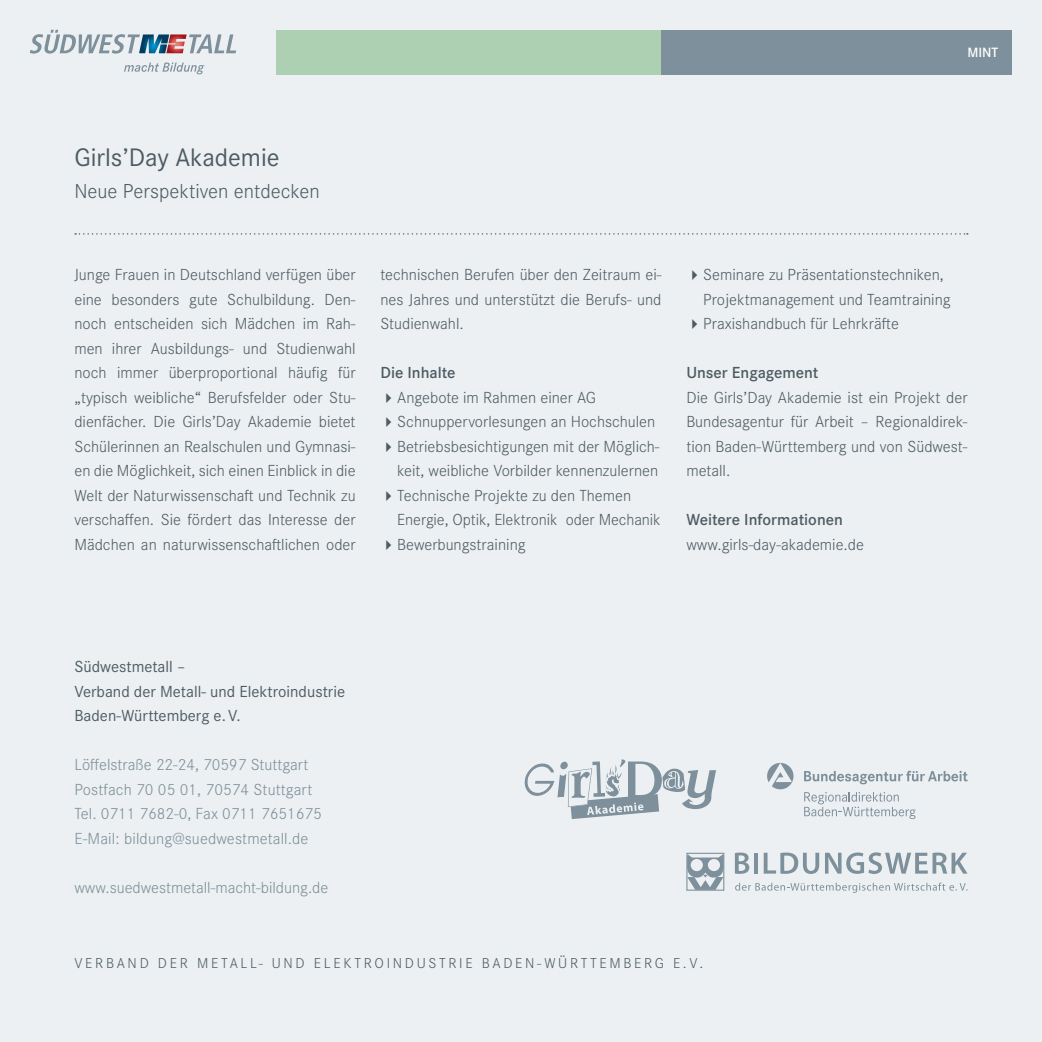
<style>
.page{position:relative;width:1042px;height:1042px;background:#ecf0f2}
.page>*{position:absolute;margin:0;border:0;box-sizing:border-box;transform-origin:0 0}
.t1{font:26.25px "Corporate S Pro";color:#4e5b63}
.t2{font:300 21px "Corporate S Pro";color:#4e5b63}
.t3{font:300 16.62px/24.5px "Corporate S Pro";color:#4e5b63;text-align:justify}
.t4{font:300 16.62px/24.5px "Corporate S Pro";color:#7d8f9a}
.t5{font:16.62px/24.5px "Corporate S Pro";color:#4e5c64}
.t6{font:600 16.62px "Corporate S Pro";color:#4e5b63}
.t7{font:300 14.88px "Corporate S Pro";letter-spacing:.18em;color:#4e5b63}
.t8{font:600 14px "Corporate S Pro";color:#fff}
</style>
<div class="page">
<svg style="left:30px;top:30px;width:206px;height:24px"></svg>
<svg style="left:124px;top:62px;width:80px;height:12px"></svg>
<svg style="left:75px;top:233px;width:893px;height:2px"></svg>
<svg style="left:525px;top:759px;width:191px;height:60px"></svg>
<div style="left:277px;top:30px;width:630px;height:44px;background:#add0b2"></div>
<div style="left:661px;top:30px;width:351px;height:44px;background:#7d909b"></div>
<svg style="left:804px;top:792px;width:111px;height:27px"></svg>
<svg style="left:804px;top:771px;width:163px;height:13px"></svg>
<svg style="left:767px;top:763px;width:26px;height:26px"></svg>
<div style="left:686px;top:853px;width:38px;height:37px;border:1px solid #7d909b"></div>
<svg style="left:687px;top:854px;width:36px;height:36px"></svg>
<svg style="left:735px;top:852px;width:14px;height:22px"></svg>
<hr style="left:754px;top:853px;width:4px;height:20px;background:#7d909b">
<svg style="left:764px;top:852px;width:55px;height:22px"></svg>
<svg style="left:825px;top:852px;width:142px;height:22px"></svg>
<svg style="left:735px;top:882px;width:232px;height:11px"></svg>
<p class="t8" style="left:967px;top:47px;width:32px">MINT</p>
<h1 class="t1" style="left:74px;top:147px;width:207px">Girls’Day Akademie</h1>
<p class="t2" style="left:74px;top:183px;width:247px">Neue Perspektiven entdecken</p>
<p class="t3" style="left:74px;top:264px;width:283px">Junge Frauen in Deutschland verfügen über eine besonders gute Schulbildung. Den&shy;noch entscheiden sich Mädchen im Rah&shy;men ihrer Ausbildungs- und Studienwahl noch immer überproportional häufig für „typisch weibliche“ Berufsfelder oder Stu&shy;dienfächer. Die Girls’Day Akademie bietet Schülerinnen an Realschulen und Gymnasi&shy;en die Möglichkeit, sich einen Einblick in die Welt der Naturwissenscha- und Technik zu verschaffen. Sie fördert das Interesse der Mädchen an naturwissenscha-lichen oder</p>
<p class="t3" style="left:380px;top:264px;width:283px">technischen Berufen über den Zeitraum ei&shy;nes Jahres und unterstützt die Berufs- und Studienwahl.</p>
<p class="t6" style="left:380px;top:366px;width:77px">Die Inhalte</p>
<p class="t3" style="left:380px;top:386px;width:217px">✔Angebote im Rahmen einer AG</p>
<p class="t3" style="left:380px;top:411px;width:276px">✔Schnuppervorlesungen an Hochschulen</p>
<p class="t3" style="left:380px;top:435px;width:281px;text-align:right">✔Betriebsbesichtigungen mit der Möglich&shy;keit, weibliche Vorbilder kennenzulernen</p>
<p class="t3" style="left:397px;top:484px;width:265px;text-indent:-17px">✔Technische Projekte zu den Themen<br>Energie, Optik, Elektronik oder Mechanik</p>
<p class="t3" style="left:380px;top:533px;width:147px">✔Bewerbungstraining</p>
<p class="t3" style="left:703px;top:264px;width:249px;text-indent:-17px">✔Seminare zu Präsentationstechniken,<br>Projektmanagement und Teamtraining</p>
<p class="t3" style="left:686px;top:313px;width:214px">✔Praxishandbuch für Lehrkrä-e</p>
<p class="t6" style="left:686px;top:366px;width:134px">Unser Engagement</p>
<p class="t3" style="left:686px;top:386px;width:283px">Die Girls’Day Akademie ist ein Projekt der Bundesagentur für Arbeit – Regionaldirek&shy;tion Baden-Württemberg und von Südwest&shy;metall.</p>
<p class="t6" style="left:686px;top:513px;width:158px">Weitere Informationen</p>
<p class="t3" style="left:686px;top:533px;width:179px">www.girls-day-akademie.de</p>
<p class="t5" style="left:74px;top:656px;width:272px">Südwestmetall –<br>Verband der Metall- und Elektroindustrie<br>Baden-Württemberg e. V.</p>
<p class="t4" style="left:74px;top:754px;width:249px">Löffelstraße 22-24, 70597 Stuttgart Postfach 70 05 01, 70574 Stuttgart Tel. 0711 7682-0, Fax 0711 7651675<br>E-Mail: bildung@suedwestmetall.de</p>
<p class="t4" style="left:74px;top:876px;width:255px">www.suedwestmetall-macht-bildung.de</p>
<p class="t7" style="left:74px;top:957px;width:630px">VERBAND DER METALL- UND ELEKTROINDUSTRIE BADEN-WÜRTTEMBERG E.V.</p>
</div>
